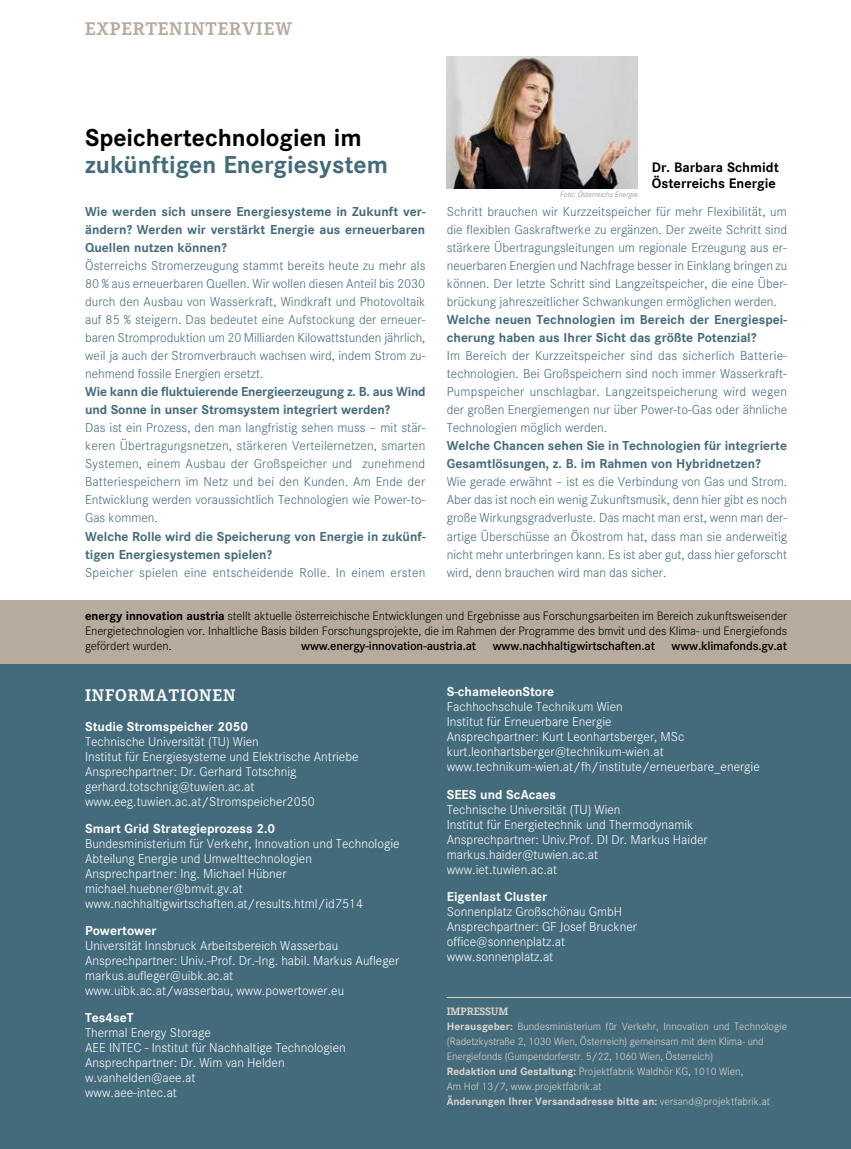
<style>
.page{position:relative;width:851px;height:1149px;background:#fff}
.page>*{position:absolute;margin:0;border:0;box-sizing:border-box;transform-origin:0 0}
.t1{font:700 24px "Corporate SBQ";color:#436b7b}
.t2{font:700 24px "Corporate SBQ";color:#000}
.t3{font:700 18px "Corporate EBQ";letter-spacing:.05em;color:#b7ab9d}
.t4{font:700 16.5px "Corporate EBQ";letter-spacing:.05em;color:#fff}
.t5{font:700 13.5px/16.2px "Corporate SBQ";color:#000}
.t6{font:300 12.75px/18px "Corporate SBQ";color:#436b7b;text-align:justify}
.t7{font:300 12.75px/15px "Corporate SBQ";color:#fff}
.t8{font:700 12.75px/18px "Corporate SBQ";color:#436b7b}
.t9{font:700 12.75px "Corporate SBQ";color:#fff}
.t10{font:300 12.75px "Corporate SBQ";letter-spacing:.02em;color:#436b7b}
.t11{font:300 12px/15px "Corporate SBQ";letter-spacing:-.01em;color:#000;text-align:justify}
.t12{font:500 12px "Corporate SBQ";letter-spacing:-.015em;color:#000}
.t13{font:300 10.5px/15px "Corporate SBQ";color:#ded5cd}
.t14{font:700 10.5px "Corporate EBQ";color:#ded5cd}
.t15{font:italic 300 7.5px "Corporate SBQ";color:#868786}
.s1{font-weight:700}
.s2{font-family:"Calibri";font-weight:700}
</style>
<div class="page">
<div style="left:0;top:664px;width:850px;height:484px;background:#436b7b"></div>
<div style="left:0;top:600px;width:850px;height:64px;background:#b7ab9d"></div>
<hr style="left:446px;top:996px;width:404px;height:1px;background:#ded5cd">
<img style="left:446px;top:56px;width:191px;height:132px">
<h2 class="t3" style="left:85px;top:18px;width:208px">EXPERTENINTERVIEW</h2>
<h1 class="t2" style="left:85px;top:123px;width:278px">Speichertechnologien im</h1>
<h1 class="t1" style="left:85px;top:150px;width:304px">zukünftigen Energiesystem</h1>
<p class="t8" style="left:85px;top:203px;width:342px;text-align:justify">Wie werden sich unsere Energiesysteme in Zukunft ver&shy;ändern? Werden wir verstärkt Energie aus erneuerbaren Quellen nutzen können?</p>
<p class="t6" style="left:85px;top:257px;width:342px">Österreichs Stromerzeugung stammt bereits heute zu mehr als 80 % aus erneuerbaren Quellen. Wir wollen diesen Anteil bis 2030 durch den Ausbau von Wasserkraft, Windkraft und Photovoltaik auf 85 % steigern. Das bedeutet eine Aufstockung der erneuer&shy;baren Stromproduktion um 20 Milliarden Kilowattstunden jährlich, weil ja auch der Stromverbrauch wachsen wird, indem Strom zu&shy;nehmend fossile Energien ersetzt.</p>
<p class="t8" style="left:85px;top:383px;width:342px">Wie kann die fluktuierende Energieerzeugung z. B. aus Wind und Sonne in unser Stromsystem integriert werden?</p>
<p class="t6" style="left:85px;top:419px;width:342px">Das ist ein Prozess, den man langfristig sehen muss – mit stär&shy;keren Übertragungsnetzen, stärkeren Verteilernetzen, smarten Systemen, einem Ausbau der Großspeicher und zunehmend Batteriespeichern im Netz und bei den Kunden. Am Ende der Entwicklung werden voraussichtlich Technologien wie Power-to-Gas kommen.</p>
<p class="t8" style="left:85px;top:527px;width:342px">Welche Rolle wird die Speicherung von Energie in zukünf&shy;tigen Energiesystemen spielen?</p>
<p class="t10" style="left:85px;top:564px;width:342px">Speicher spielen eine entscheidende Rolle. In einem ersten</p>
<p class="t5" style="left:651px;top:159px;width:128px">Dr. Barbara Schmidt<br>Österreichs Energie</p>
<p class="t6" style="left:446px;top:203px;width:342px">Schritt brauchen wir Kurzzeitspeicher für mehr Flexibilität, um die flexiblen Gaskraftwerke zu ergänzen. Der zweite Schritt sind stärkere Übertragungsleitungen um regionale Erzeugung aus er&shy;neuerbaren Energien und Nachfrage besser in Einklang bringen zu können. Der letzte Schritt sind Langzeitspeicher, die eine Über&shy;brückung jahreszeitlicher Schwankungen ermöglichen werden.</p>
<p class="t8" style="left:446px;top:311px;width:342px">Welche neuen Technologien im Bereich der Energiespei&shy;cherung haben aus Ihrer Sicht das größte Potenzial?</p>
<p class="t6" style="left:446px;top:347px;width:342px">Im Bereich der Kurzzeitspeicher sind das sicherlich Batterie&shy;technologien. Bei Großspeichern sind noch immer Wasserkraft-Pumpspeicher unschlagbar. Langzeitspeicherung wird wegen der großen Energiemengen nur über Power-to-Gas oder ähnliche Technologien möglich werden.</p>
<p class="t8" style="left:446px;top:437px;width:342px">Welche Chancen sehen Sie in Technologien für integrierte<br>Gesamtlösungen, z. B. im Rahmen von Hybridnetzen?</p>
<p class="t6" style="left:446px;top:473px;width:342px">Wie gerade erwähnt – ist es die Verbindung von Gas und Strom.<br>Aber das ist noch ein wenig Zukunftsmusik, denn hier gibt es noch große Wirkungsgradverluste. Das macht man erst, wenn man der&shy;artige Überschüsse an Ökostrom hat, dass man sie anderweitig nicht mehr unterbringen kann. Es ist aber gut, dass hier geforscht wird, denn brauchen wird man das sicher.</p>
<p class="t15" style="left:560px;top:190px;width:79px">Foto: Österreichs Energie</p>
<p class="t11" style="left:85px;top:608px;width:703px"><span class="s1">energy innovation austria</span> stellt aktuelle österreichische Entwicklungen und Ergebnisse aus Forschungsarbeiten im Bereich zukunftsweisender Energietechnologien vor. Inhaltliche Basis bilden Forschungsprojekte, die im Rahmen der Programme des bmvit und des Klima- und Energiefonds gefördert wurden.</p>
<p class="t12" style="left:301px;top:639px;width:176px">www.energy-innovation-austria.at</p>
<p class="t12" style="left:492px;top:639px;width:164px">www.nachhaltigwirtschaften.at</p>
<p class="t12" style="left:671px;top:639px;width:117px">www.klimafonds.gv.at</p>
<p class="t4" style="left:85px;top:685px;width:152px">INFORMATIONEN</p>
<p class="t9" style="left:85px;top:718px;width:165px">Studie Stromspeicher 2050</p>
<p class="t7" style="left:85px;top:734px;width:275px">Technische Universität (TU) Wien<br>Institut für Energiesysteme und Elektrische Antriebe Ansprechpartner: Dr. Gerhard Totschnig gerhard.totschnig@tuwien.ac.at www.eeg.tuwien.ac.at/Stromspeicher2050</p>
<p class="t9" style="left:85px;top:820px;width:192px">Smart Grid Strategieprozess 2.0</p>
<p class="t7" style="left:85px;top:836px;width:316px">Bundesministerium für Verkehr, Innovation und Technologie Abteilung Energie und Umwelttechnologien Ansprechpartner: Ing. Michael Hübner michael.huebner@bmvit.gv.at www.nachhaltigwirtschaften.at/results.html/id7514</p>
<p class="t9" style="left:85px;top:922px;width:73px">Powertower</p>
<p class="t7" style="left:85px;top:938px;width:315px">Universität Innsbruck Arbeitsbereich Wasserbau Ansprechpartner: Univ.-Prof. Dr.-Ing. habil. Markus Aufleger markus.aufleger@uibk.ac.at<br>www.uibk.ac.at/wasserbau, www.powertower.eu</p>
<p class="t9" style="left:85px;top:1009px;width:50px">Tes4seT</p>
<p class="t7" style="left:85px;top:1024px;width:262px">Thermal Energy Storage<br>AEE INTEC - Institut für Nachhaltige Technologien<br>Ansprechpartner: Dr. Wim van Helden w.vanhelden@aee.at<br>www.aee-intec.at</p>
<p class="t9" style="left:446px;top:684px;width:109px">S-chameleonStore</p>
<p class="t7" style="left:446px;top:699px;width:314px">Fachhochschule Technikum Wien<br>Institut für Erneuerbare Energie<br>Ansprechpartner: Kurt Leonhartsberger, MSc kurt.leonhartsberger@technikum-wien.at www.technikum-wien.at/fh/institute/erneuerbare_energie</p>
<p class="t9" style="left:446px;top:786px;width:111px">SEES und ScAcaes</p>
<p class="t7" style="left:446px;top:801px;width:262px">Technische Universität (TU) Wien<br>Institut für Energietechnik und Thermodynamik Ansprechpartner: Univ.Prof. DI Dr. Markus Haider markus.haider@tuwien.ac.at www.iet.tuwien.ac.at</p>
<p class="t9" style="left:446px;top:888px;width:102px">Eigenlast Cluster</p>
<p class="t7" style="left:446px;top:903px;width:192px">Sonnenplatz Großschönau GmbH<br>Ansprechpartner: GF Josef Bruckner office@sonnenplatz.at www.sonnenplatz.at</p>
<p class="t14" style="left:446px;top:1004px;width:63px">IMPRESSUM</p>
<p class="t13" style="left:446px;top:1018px;width:342px"><span class="s1">Herausgeber:</span> Bundesministerium fu<span class="s2">̈</span>r Verkehr, Innovation und Technologie (Radetzkystraße 2, 1030 Wien, Österreich) gemeinsam mit dem Klima- und Energiefonds (Gumpendorferstr. 5/22, 1060 Wien, Österreich)<br><span class="s1">Redaktion und Gestaltung:</span> Projektfabrik Waldhör KG, 1010 Wien,<br>Am Hof 13/7, www.projektfabrik.at<br><span class="s1">Änderungen Ihrer Versandadresse bitte an:</span> versand@projektfabrik.at</p>
</div>
